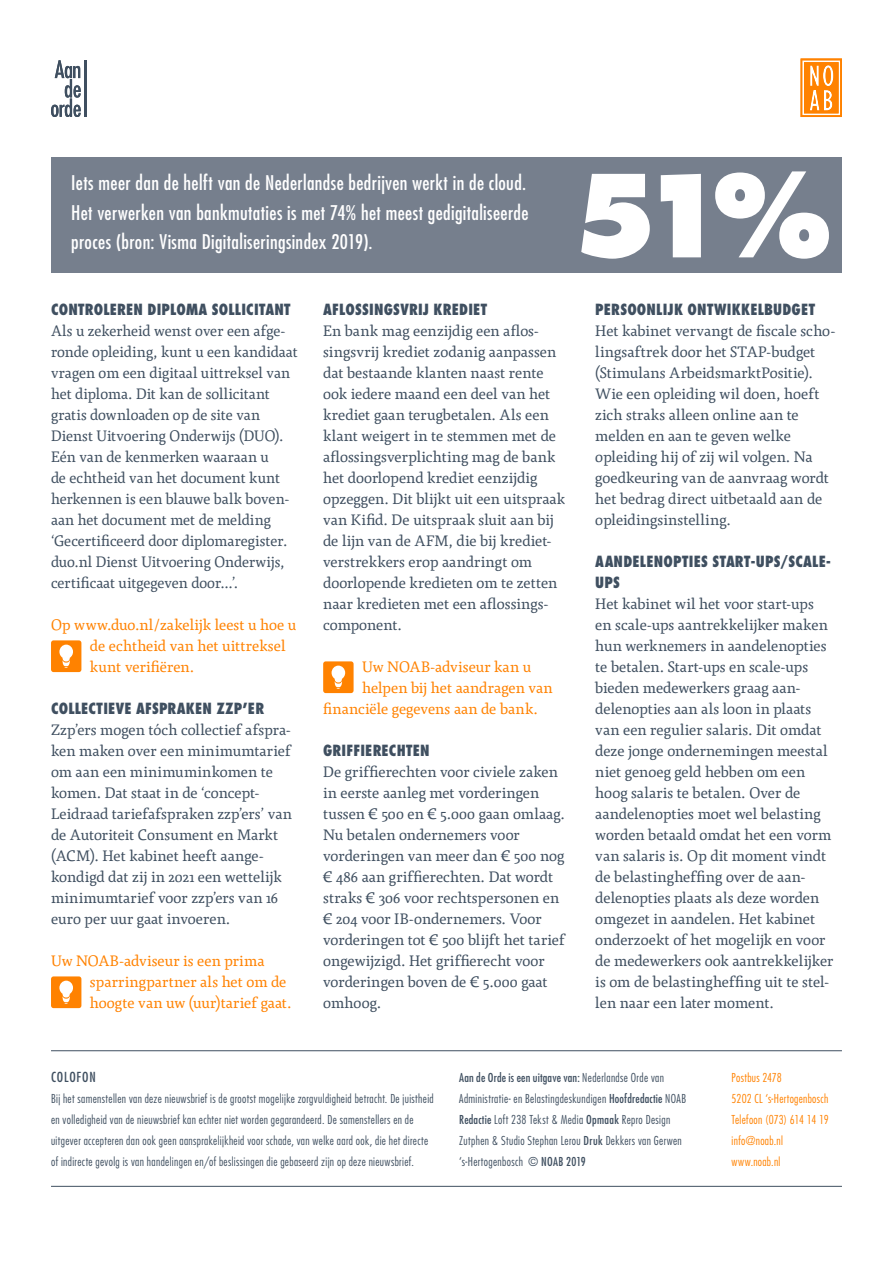
<style>
.page{position:relative;width:893px;height:1263px;background:#fff}
.page>*{position:absolute;margin:0;border:0;box-sizing:border-box;transform-origin:0 0}
.t1{font:800 110.7px "Futura Std";color:#fff;scale:.93 1}
.t2{font:condensed 19.65px/29.5px "Futura Std";letter-spacing:.02em;color:#fff}
.Agendaplat-3-kolom{font:15px/21px "Agendatype";letter-spacing:.005em;color:#3f4f60}
.Agendaplat-3-kolom-2{font:15px/21px "Agendatype";letter-spacing:.005em;color:#ff8200}
._3-kolom-tussenkopje{font:800 condensed 15px/21px "Futura Std";letter-spacing:.01em;color:#3f4f60}
.t3{font:condensed 13.5px "Futura Std";letter-spacing:.06em;color:#3f4f60}
.t4{font:300 condensed 12px/21px "Futura Std";letter-spacing:.03em;color:#3f4f60}
.t5{font:300 condensed 12px/21px "Futura Std";letter-spacing:.025em;color:#ff8200}
.t6{font:condensed 12px "Futura Std";letter-spacing:.015em;color:#3f4f60}
.s1{font-weight:300}
.s2{font-weight:400}
</style>
<div class="page">
<svg style="left:800px;top:59px;width:42px;height:58px"></svg>
<svg style="left:51px;top:60px;width:30px;height:57px"></svg>
<hr style="left:84px;top:60px;width:2px;height:57px;background:#3f4f60">
<div style="left:51px;top:158px;width:791px;height:115px;background:#767f8d"></div>
<hr style="left:51px;top:1186px;width:791px;height:1px;background:#3f4f60">
<hr style="left:51px;top:1050px;width:791px;height:1px;background:#3f4f60">
<svg style="left:51px;top:640px;width:30px;height:32px"></svg>
<svg style="left:323px;top:661px;width:31px;height:32px"></svg>
<svg style="left:51px;top:976px;width:30px;height:32px"></svg>
<p class="t2" style="left:71px;top:168px;width:459px">Iets meer dan de helft van de Nederlandse bedrijven werkt in de cloud.<br>Het verwerken van bankmutaties is met 74% het meest gedigitaliseerde proces (bron: Visma Digitaliseringsindex 2019).</p>
<p class="t1" style="left:571px;top:146px;width:282px">51%</p>
<p class="_3-kolom-tussenkopje" style="left:51px;top:299px;width:241px">CONTROLEREN DIPLOMA SOLLICITANT</p>
<p class="Agendaplat-3-kolom" style="left:51px;top:320px;width:248px">Als u zekerheid wenst over een afge&shy;ronde opleiding, kunt u een kandidaat vragen om een digitaal uittreksel van het diploma. Dit kan de sollicitant gratis downloaden op de site van Dienst Uitvoering Onderwijs (DUO).<br>Eén van de kenmerken waaraan u<br>de echtheid van het document kunt herkennen is een blauwe balk boven&shy;aan het document met de melding ‘Gecertificeerd door diplomaregister. duo.nl Dienst Uitvoering Onderwijs, certificaat uitgegeven door...’.</p>
<p class="Agendaplat-3-kolom-2" style="left:90px;top:614px;width:208px;text-indent:-39px">Op www.duo.nl/zakelijk leest u hoe u de echtheid van het uittreksel kunt verifiëren.</p>
<p class="_3-kolom-tussenkopje" style="left:51px;top:698px;width:215px">COLLECTIEVE AFSPRAKEN ZZP’ER</p>
<p class="Agendaplat-3-kolom" style="left:51px;top:719px;width:242px">Zzp’ers mogen tóch collectief afspra&shy;ken maken over een minimumtarief om aan een minimuminkomen te komen. Dat staat in de ‘concept-Leidraad tariefafspraken zzp’ers’ van de Autoriteit Consument en Markt (ACM). Het kabinet heeft aange&shy;kondigd dat zij in 2021 een wettelijk minimumtarief voor zzp’ers van 16 euro per uur gaat invoeren.</p>
<p class="Agendaplat-3-kolom-2" style="left:90px;top:950px;width:203px;text-indent:-39px">Uw NOAB-adviseur is een prima sparringpartner als het om de hoogte van uw (uur)tarief gaat.</p>
<p class="_3-kolom-tussenkopje" style="left:323px;top:299px;width:166px">AFLOSSINGSVRIJ KREDIET</p>
<p class="Agendaplat-3-kolom" style="left:323px;top:320px;width:244px">En bank mag eenzijdig een aflos&shy;singsvrij krediet zodanig aanpassen dat bestaande klanten naast rente ook iedere maand een deel van het krediet gaan terugbetalen. Als een klant weigert in te stemmen met de aflossingsverplichting mag de bank het doorlopend krediet eenzijdig opzeggen. Dit blijkt uit een uitspraak van Kifid. De uitspraak sluit aan bij de lijn van de AFM, die bij krediet&shy;verstrekkers erop aandringt om doorlopende kredieten om te zetten naar kredieten met een aflossings&shy;component.</p>
<p class="Agendaplat-3-kolom-2" style="left:362px;top:656px;width:170px">Uw NOAB-adviseur kan u</p>
<p class="Agendaplat-3-kolom-2" style="left:362px;top:677px;width:192px">helpen bij het aandragen van</p>
<p class="Agendaplat-3-kolom-2" style="left:323px;top:698px;width:216px">financiële gegevens aan de bank.</p>
<p class="_3-kolom-tussenkopje" style="left:323px;top:740px;width:108px">GRIFFIERECHTEN</p>
<p class="Agendaplat-3-kolom" style="left:323px;top:761px;width:236px">De griffierechten voor civiele zaken</p>
<p class="Agendaplat-3-kolom" style="left:323px;top:782px;width:218px">in eerste aanleg met vorderingen</p>
<p class="Agendaplat-3-kolom" style="left:323px;top:803px;width:243px">tussen € 500 en € 5.000 gaan omlaag.</p>
<p class="Agendaplat-3-kolom" style="left:323px;top:824px;width:198px">Nu betalen ondernemers voor</p>
<p class="Agendaplat-3-kolom" style="left:323px;top:845px;width:243px">vorderingen van meer dan € 500 nog</p>
<p class="Agendaplat-3-kolom" style="left:323px;top:866px;width:231px">€ 486 aan griffierechten. Dat wordt</p>
<p class="Agendaplat-3-kolom" style="left:323px;top:887px;width:237px">straks € 306 voor rechtspersonen en</p>
<p class="Agendaplat-3-kolom" style="left:323px;top:908px;width:220px">€ 204 voor IB-ondernemers. Voor</p>
<p class="Agendaplat-3-kolom" style="left:323px;top:929px;width:243px">vorderingen tot € 500 blijft het tarief</p>
<p class="Agendaplat-3-kolom" style="left:323px;top:950px;width:223px">ongewijzigd. Het griffierecht voor</p>
<p class="Agendaplat-3-kolom" style="left:323px;top:971px;width:226px">vorderingen boven de € 5.000 gaat</p>
<p class="Agendaplat-3-kolom" style="left:323px;top:992px;width:59px">omhoog.</p>
<p class="_3-kolom-tussenkopje" style="left:595px;top:299px;width:221px">PERSOONLIJK ONTWIKKELBUDGET</p>
<p class="Agendaplat-3-kolom" style="left:595px;top:320px;width:242px">Het kabinet vervangt de fiscale scho&shy;lingsaftrek door het STAP-budget (Stimulans ArbeidsmarktPositie).<br>Wie een opleiding wil doen, hoeft zich straks alleen online aan te melden en aan te geven welke opleiding hij of zij wil volgen. Na goedkeuring van de aanvraag wordt het bedrag direct uitbetaald aan de opleidingsinstelling.</p>
<p class="_3-kolom-tussenkopje" style="left:595px;top:551px;width:237px">AANDELENOPTIES START-UPS/SCALE-<br>UPS</p>
<p class="Agendaplat-3-kolom" style="left:595px;top:593px;width:240px">Het kabinet wil het voor start-ups en scale-ups aantrekkelijker maken hun werknemers in aandelenopties te betalen. Start-ups en scale-ups bieden medewerkers graag aan&shy;delenopties aan als loon in plaats van een regulier salaris. Dit omdat deze jonge ondernemingen meestal niet genoeg geld hebben om een hoog salaris te betalen. Over de aandelenopties moet wel belasting worden betaald omdat het een vorm van salaris is. Op dit moment vindt de belastingheffing over de aan&shy;delenopties plaats als deze worden omgezet in aandelen. Het kabinet onderzoekt of het mogelijk en voor de medewerkers ook aantrekkelijker is om de belastingheffing uit te stel&shy;len naar een later moment.</p>
<p class="t3" style="left:51px;top:1068px;width:46px">COLOFON</p>
<p class="t4" style="left:51px;top:1088px;width:384px">Bij het samenstellen van deze nieuwsbrief is de grootst mogelijke zorgvuldigheid betracht. De juistheid en volledigheid van de nieuwsbrief kan echter niet worden gegarandeerd. De samenstellers en de uitgever accepteren dan ook geen aansprakelijkheid voor schade, van welke aard ook, die het directe of indirecte gevolg is van handelingen en/of beslissingen die gebaseerd zijn op deze nieuwsbrief.</p>
<p class="t6" style="left:459px;top:1070px;width:206px">Aan de Orde is een uitgave van: <span class="s1">Nederlandse Orde van</span></p>
<p class="t4" style="left:459px;top:1088px;width:228px">Administratie- en Belastingdeskundigen <span class="s2">Hoofdredactie</span> NOAB</p>
<p class="t4" style="left:459px;top:1109px;width:224px"><span class="s2">Redactie</span> Loft 238 Tekst &amp; Media <span class="s2">Opmaak</span> Repro Design<br>Zutphen &amp; Studio Stephan Lerou <span class="s2">Druk</span> Dekkers van Gerwen ‘s-Hertogenbosch <span class="s2">© NOAB 2019</span></p>
<p class="t5" style="left:732px;top:1067px;width:99px">Postbus 2478<br>5202 CL ‘s-Hertogenbosch<br>Telefoon (073) 614 14 19 info@noab.nl</p>
<p class="t5" style="left:732px;top:1151px;width:50px">www.noab.nl</p>
</div>
